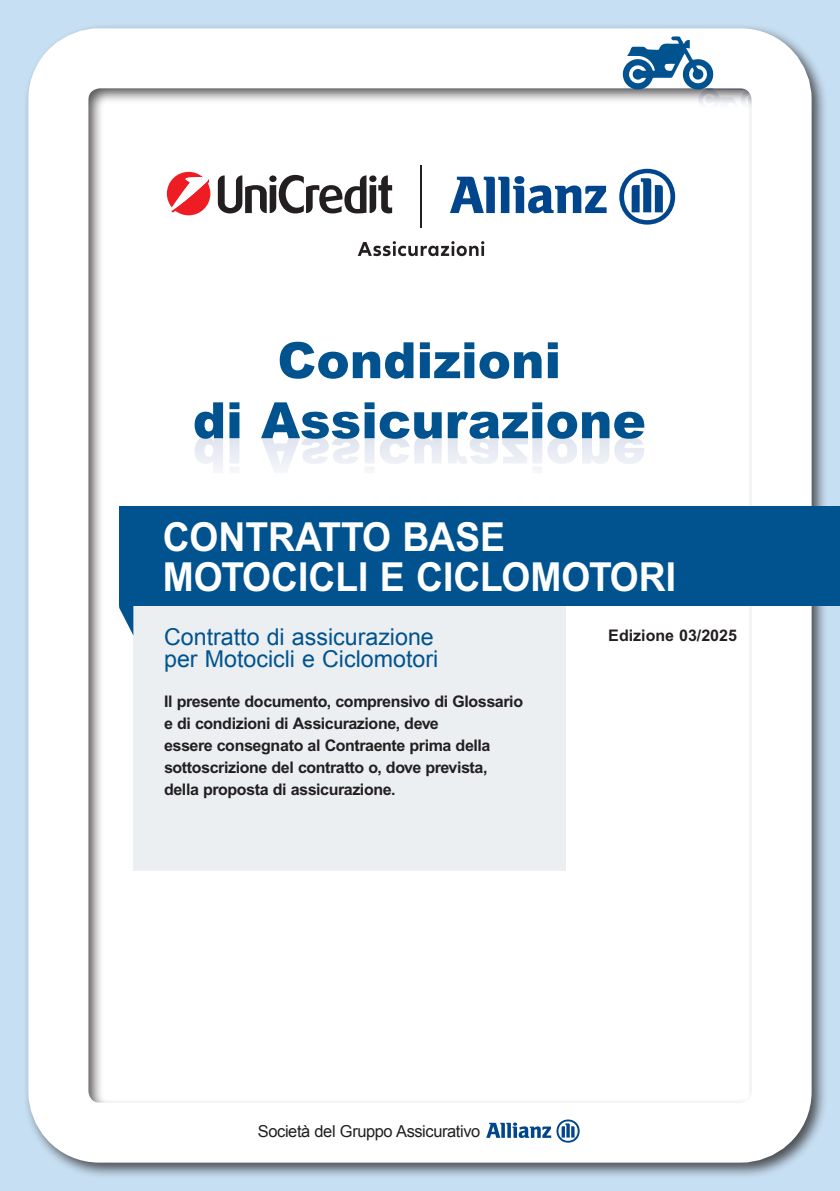
<style>
.page{position:relative;width:840px;height:1191px;background:#fff}
.page>*{position:absolute;margin:0;border:0;box-sizing:border-box;transform-origin:0 0}
.t1{font:900 50px "Arial";color:#01538f}
.t2{font:700 40px "Arial";color:#fff;scale:.93 1}
.t3{font:23.2px "Arial";color:#01538f}
.t4{font:16.4px "Arial";letter-spacing:-.025em;color:#231f20}
.t5{font:700 16px/22px "Arial";letter-spacing:-.025em;color:#231f20}
.t6{font:700 16px "Arial";color:#231f20}
</style>
<div class="page">
<div style="left:0;top:0;width:839px;height:1191px;background:#c7dff2"></div>
<div style="left:23px;top:23px;width:805px;height:1156px;background:#231f20;opacity:.75"></div>
<div style="left:28px;top:28px;width:783px;height:1134px;border:60px solid #fff;border-radius:41px"></div>
<svg style="left:621px;top:36px;width:142px;height:82px"></svg>
<div style="left:133px;top:587px;width:432px;height:284px;background:#ebeff1"></div>
<svg style="left:119px;top:606px;width:14px;height:29px"></svg>
<div style="left:119px;top:506px;width:720px;height:100px;background:#01538f"></div>
<svg style="left:357px;top:241px;width:127px;height:15px"></svg>
<svg style="left:449px;top:176px;width:157px;height:37px"></svg>
<svg style="left:619px;top:169px;width:55px;height:56px"></svg>
<hr style="left:420px;top:165px;width:2px;height:63px;background:#231f20">
<svg style="left:218px;top:175px;width:174px;height:38px"></svg>
<svg style="left:167px;top:172px;width:43px;height:43px"></svg>
<svg style="left:486px;top:1119px;width:93px;height:23px"></svg>
<svg style="left:279px;top:497px;width:278px;height:9px"></svg>
<p class="t1" style="left:277px;top:329px;width:285px">Condizioni</p>
<p class="t1" style="left:193px;top:389px;width:454px">di Assicurazione</p>
<p class="t2" style="left:162px;top:513px;width:369px">CONTRATTO BASE</p>
<p class="t2" style="left:162px;top:553px;width:553px">MOTOCICLI E CICLOMOTORI</p>
<p class="t3" style="left:164px;top:621px;width:271px">Contratto di assicurazione</p>
<p class="t3" style="left:164px;top:644px;width:275px">per Motocicli e Ciclomotori</p>
<p class="t6" style="left:608px;top:625px;width:130px">Edizione 03/2025</p>
<p class="t5" style="left:164px;top:690px;width:360px">Il presente documento, comprensivo di Glossario</p>
<p class="t5" style="left:164px;top:712px;width:276px">e di condizioni di Assicurazione, deve</p>
<p class="t5" style="left:164px;top:734px;width:328px">essere consegnato al Contraente prima della sottoscrizione del contratto o, dove prevista,</p>
<p class="t5" style="left:164px;top:778px;width:233px">della proposta di assicurazione.</p>
<p class="t4" style="left:258px;top:1120px;width:224px">Società del Gruppo Assicurativo</p>
</div>
